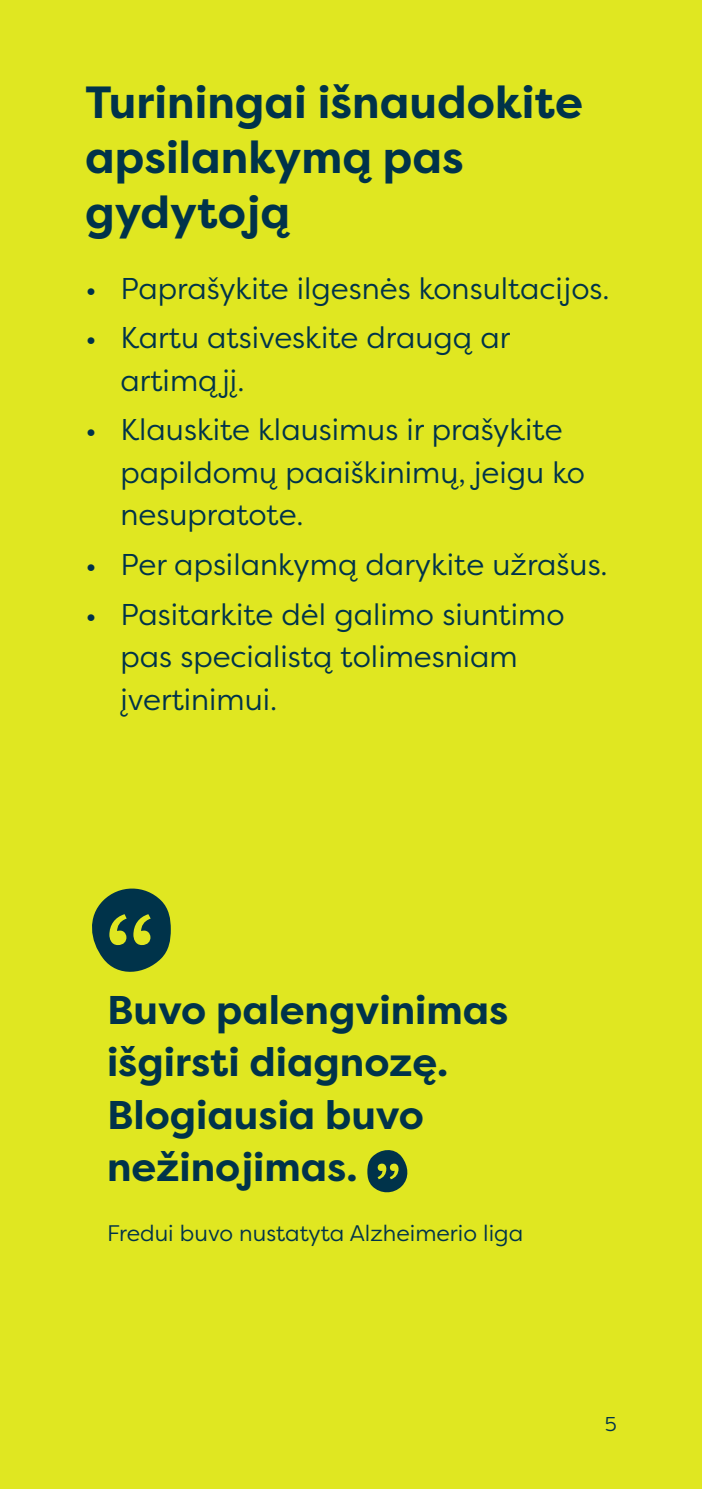
<style>
.page{position:relative;width:702px;height:1489px;background:#fff}
.page>*{position:absolute;margin:0;border:0;box-sizing:border-box;transform-origin:0 0}
.t1{font:700 45px/55px "Filson Pro";color:#00334a}
.t2{font:700 40px/52.5px "Filson Pro";color:#00334a}
.t3{font:30px/42.5px "Filson Pro";color:#00334a}
.t4{font:22.5px "Filson Pro";color:#00334a}
.t5{font:20px "Filson Pro";color:#00334a}
</style>
<div class="page">
<div style="left:0;top:0;width:702px;height:1488px;background:#e0e721"></div>
<svg style="left:92px;top:888px;width:79px;height:84px"></svg>
<svg style="left:367px;top:1150px;width:41px;height:43px"></svg>
<h1 class="t1" style="left:85px;top:75px;width:499px">Turiningai išnaudokite apsilankymą pas gydytoją</h1>
<p class="t3" style="left:85px;top:266px;width:526px">• Paprašykite ilgesnės konsultacijos.</p>
<p class="t3" style="left:120px;top:315px;width:391px;text-indent:-35px">• Kartu atsiveskite draugą ar artimąjį.</p>
<p class="t3" style="left:120px;top:408px;width:466px;text-indent:-35px">• Klauskite klausimus ir prašykite papildomų paaiškinimų, jeigu ko nesupratote.</p>
<p class="t3" style="left:85px;top:542px;width:524px">• Per apsilankymą darykite užrašus.</p>
<p class="t3" style="left:120px;top:592px;width:445px;text-indent:-35px">• Pasitarkite dėl galimo siuntimo pas specialistą tolimesniam įvertinimui.</p>
<h2 class="t2" style="left:107px;top:984px;width:403px">Buvo palengvinimas išgirsti diagnozę.<br>Blogiausia buvo nežinojimas.</h2>
<p class="t4" style="left:107px;top:1218px;width:417px">Fredui buvo nustatyta Alzheimerio liga</p>
<p class="t5" style="left:605px;top:1410px;width:13px">5</p>
</div>
